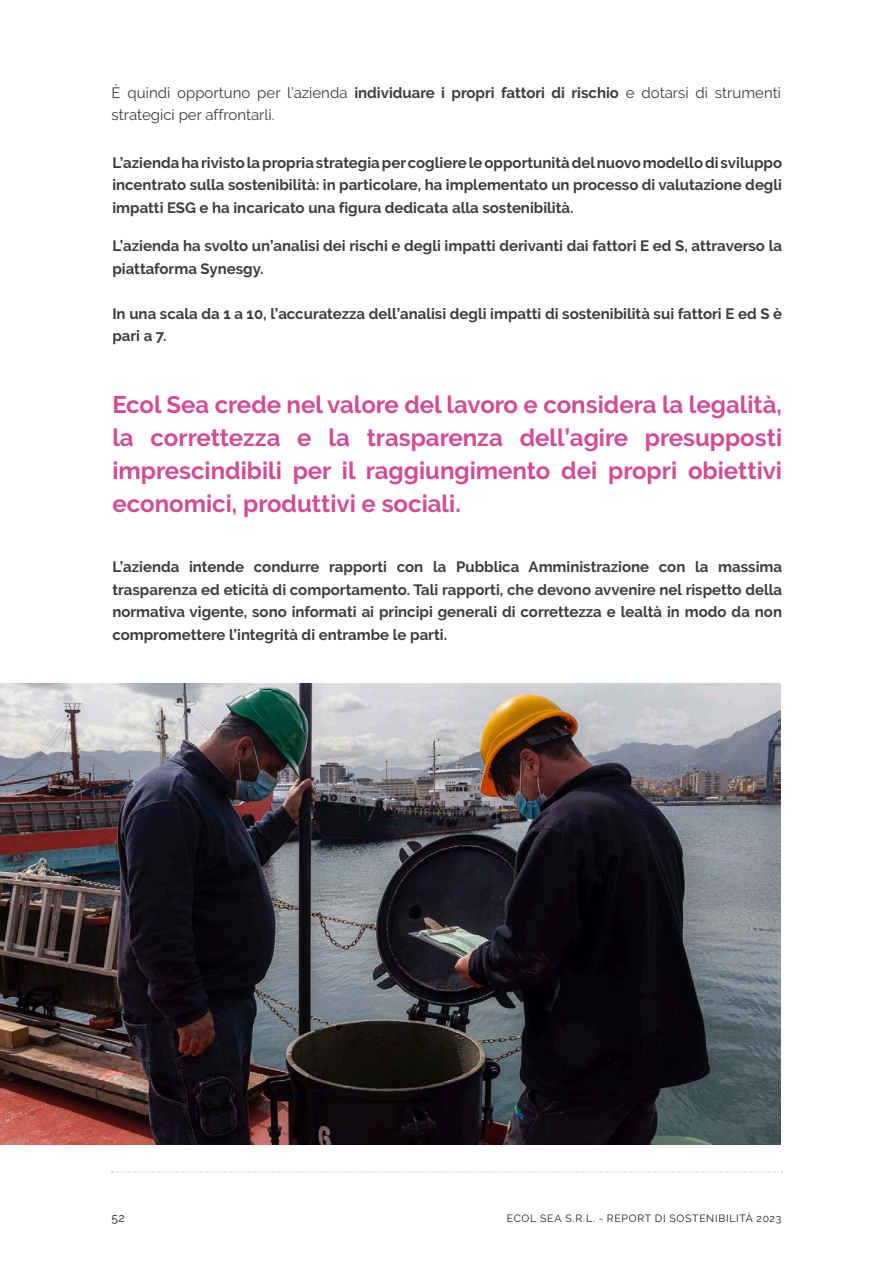
<style>
.page{position:relative;width:893px;height:1263px;background:#fff}
.page>*{position:absolute;margin:0;border:0;box-sizing:border-box;transform-origin:0 0}
.t1{font:700 24px/33px "Raleway";color:#d34b95;text-align:justify}
.t2{font:700 15px/22.5px "Raleway";color:#3d3d3c;text-align:justify}
.t3{font:15px/22.5px "Raleway";color:#3d3d3c}
.t4{font:12px "Raleway";color:#1d1d1b}
.t5{font:10.5px "Raleway";letter-spacing:.065em;color:#1d1d1b}
.s1{font-weight:700}
</style>
<div class="page">
<svg style="left:112px;top:1172px;width:670px;height:1px"></svg>
<img style="left:0;top:684px;width:781px;height:460px">
<p class="t3" style="left:112px;top:81px;width:671px">È quindi opportuno per l’azienda <span class="s1">individuare i propri fattori di rischio</span> e dotarsi di strumenti strategici per affrontarli.</p>
<p class="t2" style="left:112px;top:151px;width:671px">L’azienda ha rivisto la propria strategia per cogliere le opportunità del nuovo modello di sviluppo incentrato sulla sostenibilità: in particolare, ha implementato un processo di valutazione degli impatti ESG e ha incaricato una figura dedicata alla sostenibilità.</p>
<p class="t2" style="left:112px;top:235px;width:671px">L’azienda ha svolto un’analisi dei rischi e degli impatti derivanti dai fattori E ed S, attraverso la piattaforma Synesgy.</p>
<p class="t2" style="left:112px;top:302px;width:671px">In una scala da 1 a 10, l’accuratezza dell’analisi degli impatti di sostenibilità sui fattori E ed S è pari a 7.</p>
<h1 class="t1" style="left:112px;top:388px;width:671px">Ecol Sea crede nel valore del lavoro e considera la legalità, la correttezza e la trasparenza dell’agire presupposti imprescindibili per il raggiungimento dei propri obiettivi economici, produttivi e sociali.</h1>
<p class="t2" style="left:112px;top:556px;width:671px">L’azienda intende condurre rapporti con la Pubblica Amministrazione con la massima trasparenza ed eticità di comportamento. Tali rapporti, che devono avvenire nel rispetto della normativa vigente, sono informati ai principi generali di correttezza e lealtà in modo da non compromettere l’integrità di entrambe le parti.</p>
<p class="t4" style="left:112px;top:1211px;width:15px">52</p>
<p class="t5" style="left:507px;top:1212px;width:276px">ECOL SEA S.R.L. - REPORT DI SOSTENIBILITÀ 2023</p>
</div>
